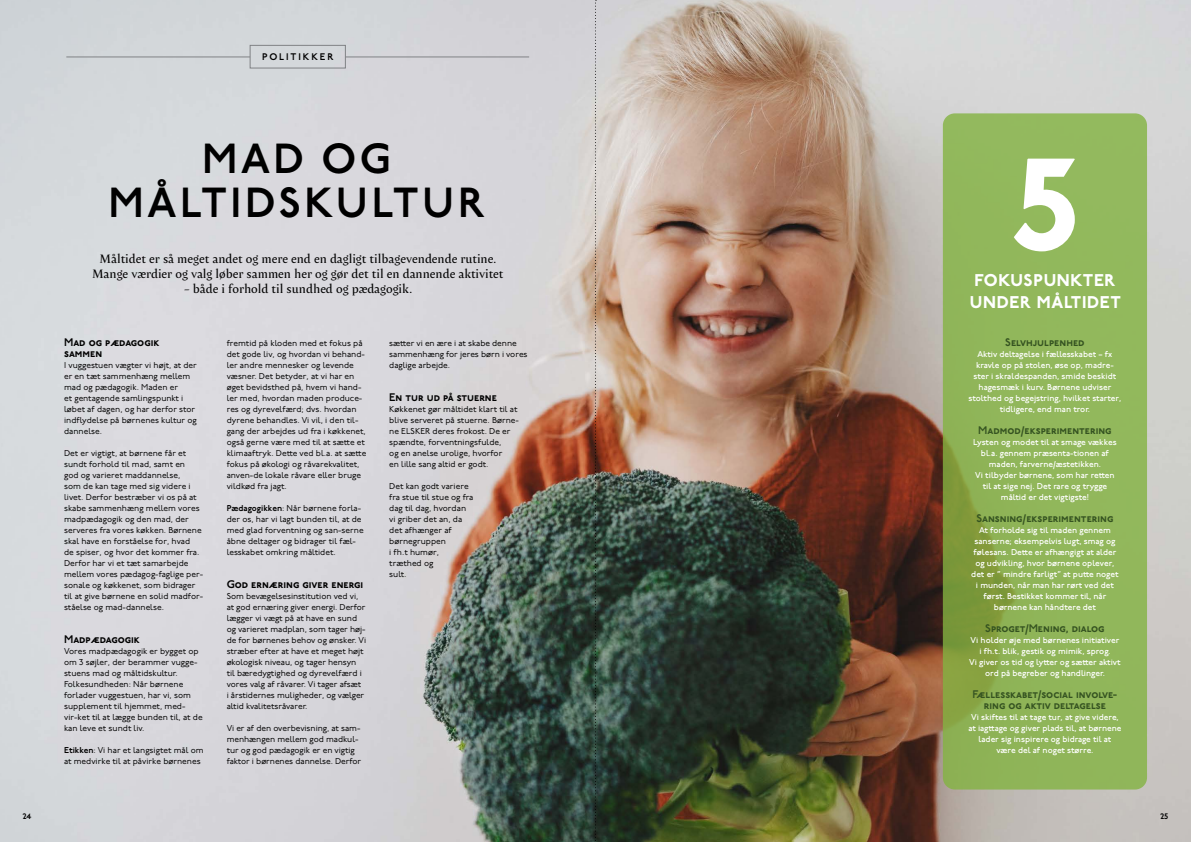
<style>
.page{position:relative;width:1191px;height:842px;background:#fff}
.page>*{position:absolute;margin:0;border:0;box-sizing:border-box;transform-origin:0 0}
.t1{font:800 129.8px "P22 Underground";color:#fff}
.t2{font:600 42px/44px "P22 Underground";letter-spacing:.085em;color:#000;text-align:center}
.t3{font:800 17px/22px "P22 Underground";letter-spacing:.04em;color:#fff}
.t4{font:12px/15px "Amster";color:#000;text-align:center}
.t5{font:11px/11px "P22 Underground Dm P";color:#355321;text-align:center}
.t6{font:11px/11px "P22 Underground Dm P";color:#000}
.t7{font:600 9.6px "P22 Underground";letter-spacing:.2em;color:#000}
.t8{font:8.5px/11px "P22 Underground";color:#000}
.t9{font:500 8.5px/11px "P22 Underground";color:#fff;text-align:center}
.t10{font:600 8px "P22 Underground";color:#000}
.s1{font-weight:600}
</style>
<div class="page">
<img style="left:0;top:0;width:1191px;height:842px">
<div style="left:250px;top:45px;width:96px;height:23px;border:1px solid #808285"></div>
<hr style="left:66px;top:57px;width:184px;height:1px;background:#808285">
<hr style="left:345px;top:57px;width:184px;height:1px;background:#808285">
<div style="left:943px;top:113px;width:204px;height:676px;background:#91b75b;border-radius:12px"></div>
<svg style="left:595px;top:0;width:1px;height:842px"></svg>
<p class="t7" style="left:262px;top:52px;width:73px">POLITIKKER</p>
<h2 class="t2" style="left:109px;top:138px;width:377px">MAD OG<br>MÅLTIDSKULTUR</h2>
<h3 class="t4" style="left:92px;top:250px;width:413px">Måltidet er så meget andet og mere end en dagligt tilbagevendende rutine.<br>Mange værdier og valg løber sammen her og gør det til en dannende aktivitet</h3>
<h3 class="t4" style="left:184px;top:280px;width:230px">– både i forhold til sundhed og pædagogik.</h3>
<p class="t6" style="left:64px;top:337px;width:97px">Mad og pædagogik sammen</p>
<p class="t8" style="left:64px;top:359px;width:134px">I vuggestuen vægter vi højt, at der er en tæt sammenhæng mellem mad og pædagogik. Maden er<br>et gentagende samlingspunkt i løbet af dagen, og har derfor stor indflydelse på børnenes kultur og dannelse.</p>
<p class="t8" style="left:64px;top:447px;width:141px">Det er vigtigt, at børnene får et sundt forhold til mad, samt en<br>god og varieret maddannelse,<br>som de kan tage med sig videre i livet. Derfor bestræber vi os på at skabe sammenhæng mellem vores madpædagogik og den mad, der serveres fra vores køkken. Børnene skal have en forståelse for, hvad<br>de spiser, og hvor det kommer fra.<br>Derfor har vi et tæt samarbejde mellem vores pædagog-faglige per&shy;sonale og køkkenet, som bidrager til at give børnene en solid madfor&shy;ståelse og mad-dannelse.</p>
<p class="t6" style="left:64px;top:634px;width:77px">Madpædagogik</p>
<p class="t8" style="left:64px;top:645px;width:140px">Vores madpædagogik er bygget op om 3 søjler, der berammer vugge&shy;stuens mad og måltidskultur.<br>Folkesundheden: Når børnene forlader vuggestuen, har vi, som supplement til hjemmet, med&shy;vir-ket til at lægge bunden til, at de kan leve et sundt liv.</p>
<p class="t8" style="left:64px;top:744px;width:141px"><span class="s1">Etikken</span>: Vi har et langsigtet mål om at medvirke til at påvirke børnenes</p>
<p class="t8" style="left:227px;top:337px;width:141px">fremtid på kloden med et fokus på det gode liv, og hvordan vi behand&shy;ler andre mennesker og levende væsner. Det betyder, at vi har en øget bevidsthed på, hvem vi hand&shy;ler med, hvordan maden produce&shy;res og dyrevelfærd; dvs. hvordan dyrene behandles. Vi vil, i den til&shy;gang der arbejdes ud fra i køkkenet, også gerne være med til at sætte et klimaaftryk. Dette ved bl.a. at sætte fokus på økologi og råvarekvalitet, anven-de lokale råvare eller bruge vildkød fra jagt.</p>
<p class="t8" style="left:227px;top:502px;width:138px"><span class="s1">Pædagogikken</span>: Når børnene forla&shy;der os, har vi lagt bunden til, at de med glad forventning og san-serne åbne deltager og bidrager til fæl&shy;lesskabet omkring måltidet.</p>
<p class="t6" style="left:227px;top:579px;width:138px">God ernæring giver energi</p>
<p class="t8" style="left:227px;top:590px;width:141px">Som bevægelsesinstitution ved vi, at god ernæring giver energi. Derfor lægger vi vægt på at have en sund og varieret madplan, som tager høj&shy;de for børnenes behov og ønsker. Vi stræber efter at have et meget højt økologisk niveau, og tager hensyn til bæredygtighed og dyrevelfærd i vores valg af råvarer. Vi tager afsæt<br>i årstidernes muligheder, og vælger altid kvalitetsråvarer.</p>
<p class="t8" style="left:227px;top:722px;width:136px">Vi er af den overbevisning, at sam&shy;menhængen mellem god madkul&shy;tur og god pædagogik er en vigtig faktor i børnenes dannelse. Derfor</p>
<p class="t8" style="left:389px;top:337px;width:140px">sætter vi en ære i at skabe denne sammenhæng for jeres børn i vores daglige arbejde.</p>
<p class="t6" style="left:389px;top:392px;width:109px">En tur ud på stuerne</p>
<p class="t8" style="left:389px;top:403px;width:131px">Køkkenet gør måltidet klart til at blive serveret på stuerne. Børne&shy;ne ELSKER deres frokost. De er spændte, forventningsfulde,<br>og en anelse urolige, hvorfor<br>en lille sang altid er godt.</p>
<p class="t8" style="left:389px;top:480px;width:86px">Det kan godt variere fra stue til stue og fra dag til dag, hvordan vi griber det an, da det afhænger af børnegruppen<br>i fh.t humør, træthed og<br>sult.</p>
<h1 class="t1" style="left:1010px;top:129px;width:72px">5</h1>
<h3 class="t3" style="left:970px;top:269px;width:152px">FOKUSPUNKTER<br>UNDER MÅLTIDET</h3>
<p class="t5" style="left:1005px;top:337px;width:81px">Selvhjulpenhed</p>
<p class="t9" style="left:968px;top:348px;width:154px">Aktiv deltagelse i fællesskabet – fx kravle op på stolen, øse op, madre&shy;ster i skraldespanden, smide beskidt hagesmæk i kurv. Børnene udviser stolthed og begejstring, hvilket starter, tidligere, end man tror.</p>
<p class="t5" style="left:978px;top:425px;width:135px">Madmod/eksperimentering</p>
<p class="t9" style="left:973px;top:436px;width:145px">Lysten og modet til at smage vækkes bl.a. gennem præsenta-tionen af maden, farverne/æstetikken.<br>Vi tilbyder børnene, som har retten til at sige nej. Det rare og trygge måltid er det vigtigste!</p>
<p class="t5" style="left:976px;top:513px;width:138px">Sansning/eksperimentering</p>
<p class="t9" style="left:971px;top:524px;width:149px">At forholde sig til maden gennem sanserne; eksempelvis lugt, smag og følesans. Dette er afhængigt at alder og udvikling, hvor børnene oplever, det er ” mindre farligt” at putte noget i munden, når man har rørt ved det først. Bestikket kommer til, når børnene kan håndtere det</p>
<p class="t5" style="left:985px;top:623px;width:121px">Sproget/Mening, dialog</p>
<p class="t9" style="left:969px;top:634px;width:153px">Vi holder øje med børnenes initiativer i fh.t. blik, gestik og mimik, sprog.<br>Vi giver os tid og lytter og sætter aktivt ord på begreber og handlinger.</p>
<p class="t5" style="left:972px;top:689px;width:146px">Fællesskabet/social involve&shy;ring og aktiv deltagelse</p>
<p class="t9" style="left:968px;top:711px;width:155px">Vi skiftes til at tage tur, at give videre, at iagttage og giver plads til, at børnene lader sig inspirere og bidrage til at være del af noget større.</p>
<p class="t10" style="left:23px;top:812px;width:10px">24</p>
<p class="t10" style="left:1160px;top:812px;width:9px">25</p>
</div>
